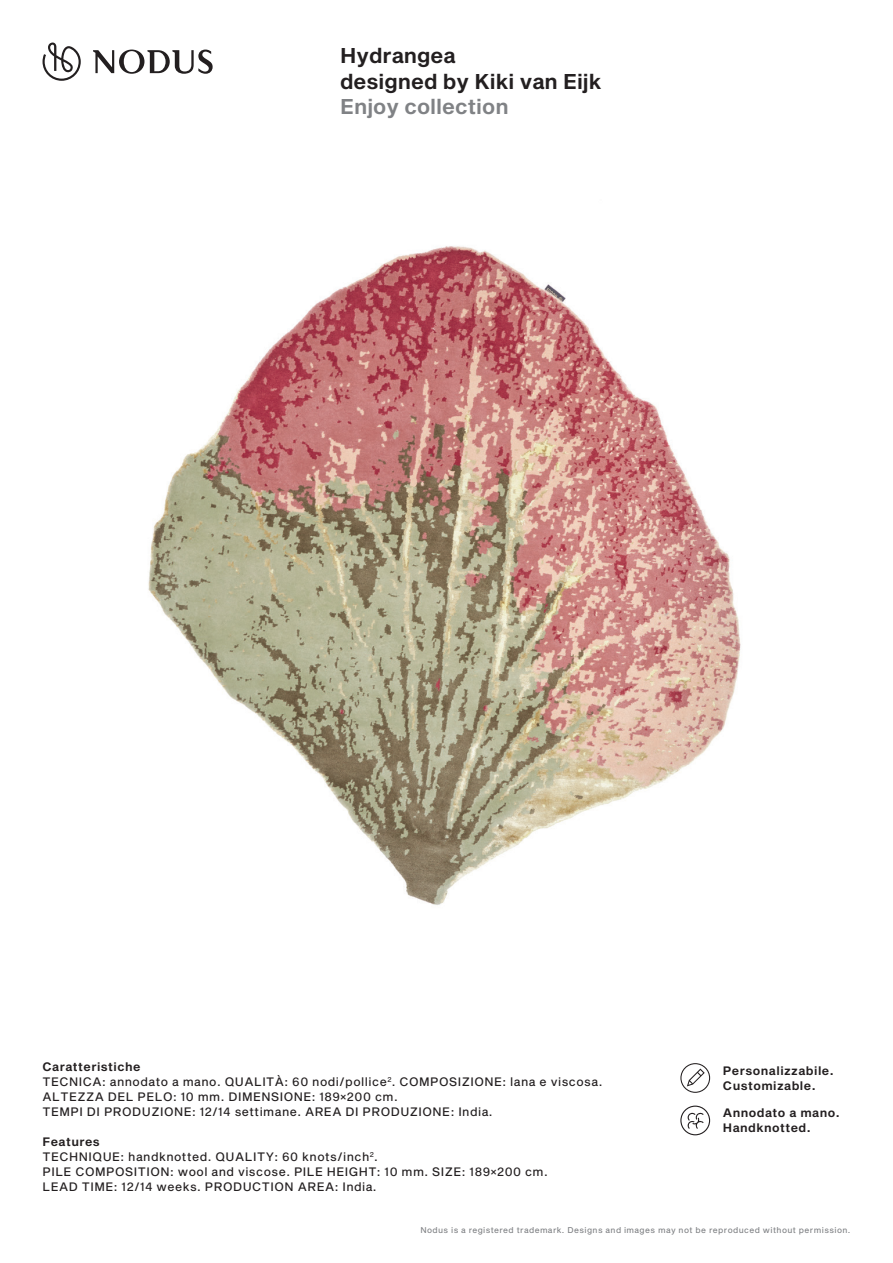
<style>
.page{position:relative;width:893px;height:1263px;background:#fff}
.page>*{position:absolute;margin:0;border:0;box-sizing:border-box;transform-origin:0 0}
.t1{font:21px/25.5px "Sequel Sans Semi Bold Body";color:#231f20}
.t2{font:21px "Sequel Sans Semi Bold Body";color:#808285}
.t3{font:12px/15px "Sequel Sans Roman Body";letter-spacing:.04em;color:#231f20}
.t4{font:12px/15px "Sequel Sans Semi Bold Body";letter-spacing:.04em;color:#231f20}
.t5{font:8.25px "Sequel Sans Roman Body";letter-spacing:.05em;color:#808285}
</style>
<div class="page">
<img style="left:148px;top:246px;width:593px;height:659px">
<svg style="left:43px;top:43px;width:38px;height:38px"></svg>
<svg style="left:93px;top:50px;width:120px;height:24px"></svg>
<svg style="left:680px;top:1063px;width:30px;height:30px"></svg>
<svg style="left:680px;top:1105px;width:30px;height:30px"></svg>
<h1 class="t1" style="left:340px;top:44px;width:263px">Hydrangea<br>designed by Kiki van Eijk</h1>
<h1 class="t2" style="left:340px;top:92px;width:170px">Enjoy collection</h1>
<p class="t4" style="left:43px;top:1059px;width:100px">Caratteristiche</p>
<p class="t3" style="left:43px;top:1074px;width:561px">TECNICA: annodato a mano. QUALITÀ: 60 nodi/pollice<sup>2</sup>. COMPOSIZIONE: lana e viscosa.<br>ALTEZZA DEL PELO: 10 mm. DIMENSIONE: 189×200 cm.<br>TEMPI DI PRODUZIONE: 12/14 settimane. AREA DI PRODUZIONE: India.</p>
<p class="t4" style="left:43px;top:1134px;width:59px">Features</p>
<p class="t3" style="left:43px;top:1149px;width:507px">TECHNIQUE: handknotted. QUALITY: 60 knots/inch<sup>2</sup>.<br>PILE COMPOSITION: wool and viscose. PILE HEIGHT: 10 mm. SIZE: 189×200 cm.<br>LEAD TIME: 12/14 weeks. PRODUCTION AREA: India.</p>
<p class="t4" style="left:723px;top:1063px;width:112px">Personalizzabile.<br>Customizable.</p>
<p class="t4" style="left:723px;top:1106px;width:118px">Annodato a mano.<br>Handknotted.</p>
<p class="t5" style="left:420px;top:1224px;width:432px">Nodus is a registered trademark. Designs and images may not be reproduced without permission.</p>
</div>
